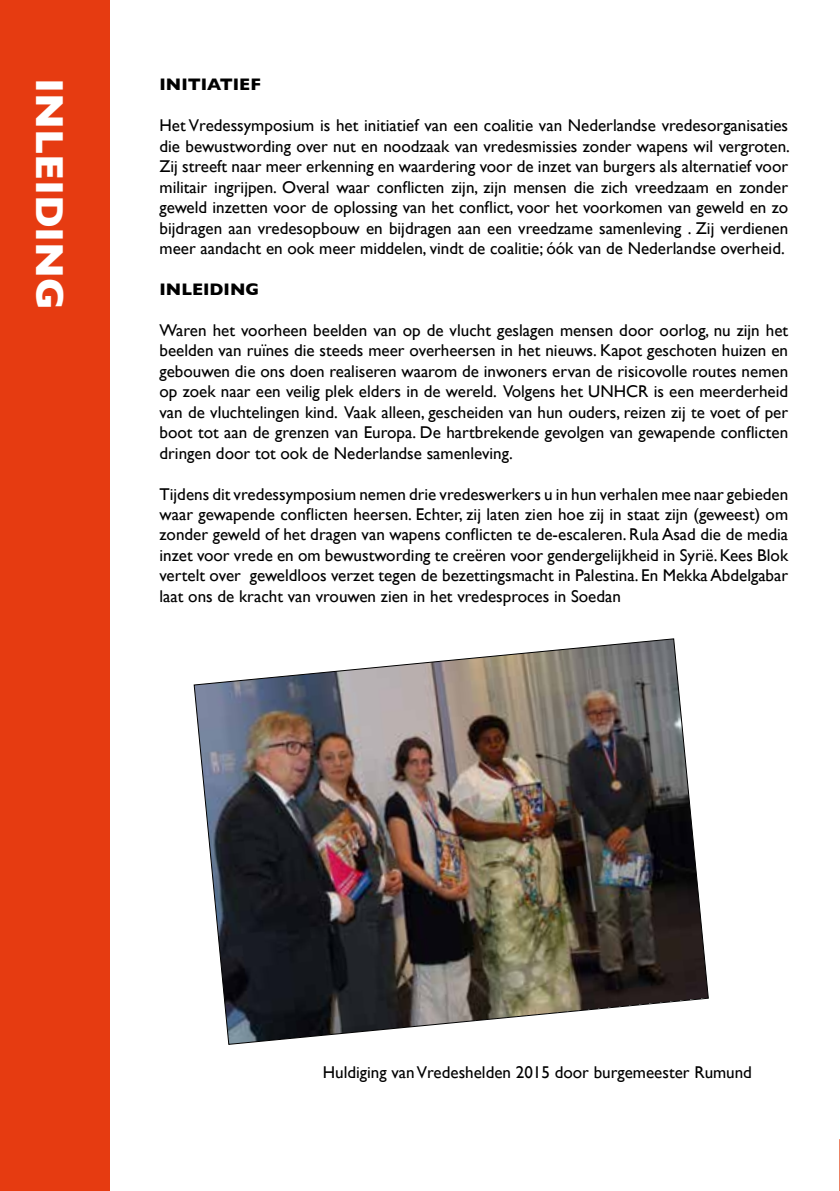
<style>
.page{position:relative;width:840px;height:1191px;background:#fff}
.page>*{position:absolute;margin:0;border:0;box-sizing:border-box;transform-origin:0 0}
.t1{font:700 39.8px "Gill Sans";color:#fff}
.t2{font:17px/20.4px "Gill Sans";color:#000;text-align:justify}
.t3{font:700 17px "Gill Sans";color:#000}
</style>
<div class="page">
<div style="left:0;top:0;width:110px;height:1191px;background:#e63b11"></div>
<img style="left:193px;top:638px;width:515px;height:407px">
<h1 class="t1" style="left:81px;top:78px;width:234px;rotate:90deg">INLEIDING</h1>
<p class="t3" style="left:159px;top:71px;width:103px">INITIATIEF</p>
<p class="t2" style="left:159px;top:115px;width:631px">Het Vredessymposium is het initiatief van een coalitie van Nederlandse vredesorganisaties die bewustwording over nut en noodzaak van vredesmissies zonder wapens wil vergroten.<br>Zij streeft naar meer erkenning en waardering voor de inzet van burgers als alternatief voor militair ingrijpen. Overal waar conflicten zijn, zijn mensen die zich vreedzaam en zonder geweld inzetten voor de oplossing van het conflict, voor het voorkomen van geweld en zo bijdragen aan vredesopbouw en bijdragen aan een vreedzame samenleving . Zij verdienen meer aandacht en ook meer middelen, vindt de coalitie; óók van de Nederlandse overheid.</p>
<p class="t3" style="left:159px;top:276px;width:101px">INLEIDING</p>
<p class="t2" style="left:159px;top:320px;width:630px">Waren het voorheen beelden van op de vlucht geslagen mensen door oorlog, nu zijn het beelden van ruïnes die steeds meer overheersen in het nieuws. Kapot geschoten huizen en gebouwen die ons doen realiseren waarom de inwoners ervan de risicovolle routes nemen op zoek naar een veilig plek elders in de wereld. Volgens het UNHCR is een meerderheid van de vluchtelingen kind. Vaak alleen, gescheiden van hun ouders, reizen zij te voet of per boot tot aan de grenzen van Europa. De hartbrekende gevolgen van gewapende conflicten dringen door tot ook de Nederlandse samenleving.</p>
<p class="t2" style="left:159px;top:483px;width:630px">Tijdens dit vredessymposium nemen drie vredeswerkers u in hun verhalen mee naar gebieden waar gewapende conflicten heersen. Echter, zij laten zien hoe zij in staat zijn (geweest) om zonder geweld of het dragen van wapens conflicten te de-escaleren. Rula Asad die de media inzet voor vrede en om bewustwording te creëren voor gendergelijkheid in Syrië. Kees Blok vertelt over geweldloos verzet tegen de bezettingsmacht in Palestina. En Mekka Abdelgabar laat ons de kracht van vrouwen zien in het vredesproces in Soedan</p>
<p class="t2" style="left:322px;top:1062px;width:430px">Huldiging van Vredeshelden 2015 door burgemeester Rumund</p>
</div>
